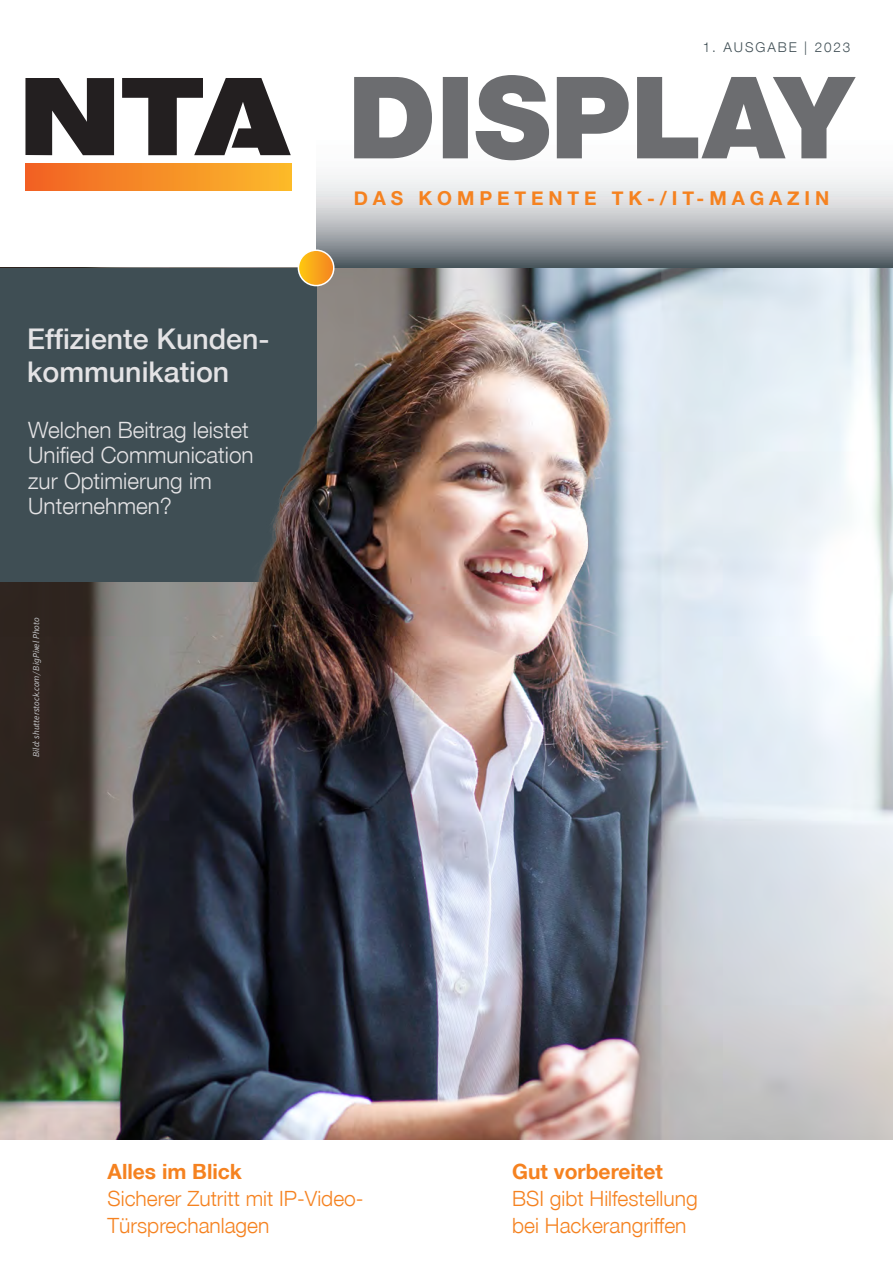
<style>
.page{position:relative;width:893px;height:1263px;background:#fff}
.page>*{position:absolute;margin:0;border:0;box-sizing:border-box;transform-origin:0 0}
.t1{font:500 28.5px/33px "Helvetica Neue LT";color:#e4e3e5}
.t2{font:300 22.5px/25.5px "Helvetica Neue LT";color:#e4e3e5}
.t3{font:300 21px/27px "Helvetica Neue LT";color:#f58220}
.t4{font:700 21px "Helvetica Neue LT";color:#f58220}
.t5{font:700 19.2px "Helvetica Neue";letter-spacing:.255em;color:#f58220}
.t6{font:300 13.5px "Helvetica Neue LT";letter-spacing:.14em;color:#3f4e54}
.t7{font:italic 9px "Source Sans Pro";color:#c8cacd}
</style>
<div class="page">
<img style="left:0;top:268px;width:893px;height:872px">
<div style="left:0;top:268px;width:316px;height:313px;background:#3f4e54"></div>
<img style="left:238px;top:268px;width:387px;height:336px">
<svg style="left:316px;top:160px;width:577px;height:108px"></svg>
<svg style="left:25px;top:78px;width:266px;height:77px"></svg>
<div style="left:25px;top:164px;width:266px;height:27px;background:linear-gradient(to right,#f16123,#fcba2a)"></div>
<svg style="left:354px;top:75px;width:502px;height:85px"></svg>
<svg style="left:298px;top:250px;width:36px;height:36px"></svg>
<div style="left:298px;top:249px;width:36px;height:37px;border:2px solid #fff;border-radius:50%"></div>
<p class="t6" style="left:703px;top:39px;width:149px">1. AUSGABE | 2023</p>
<h1 class="t1" style="left:27px;top:324px;width:244px">Effiziente Kunden&shy;kommunikation</h1>
<p class="t2" style="left:28px;top:416px;width:227px">Welchen Beitrag leistet<br>Unified Communication zur Optimierung im<br>Unternehmen?</p>
<p class="t7" style="left:30px;top:757px;width:141px;rotate:-90deg">Bild: shutterstock.com/ BigPixel Photo</p>
<p class="t5" style="left:354px;top:183px;width:477px">DAS KOMPETENTE TK-/IT-MAGAZIN</p>
<p class="t4" style="left:108px;top:1162px;width:136px">Alles im Blick</p>
<p class="t3" style="left:108px;top:1185px;width:258px">Sicherer Zutritt mit IP-Video-<br>Türsprechanlagen</p>
<p class="t4" style="left:512px;top:1162px;width:152px">Gut vorbereitet</p>
<p class="t3" style="left:512px;top:1184px;width:187px">BSI gibt Hilfestellung bei Hackerangriffen</p>
</div>
